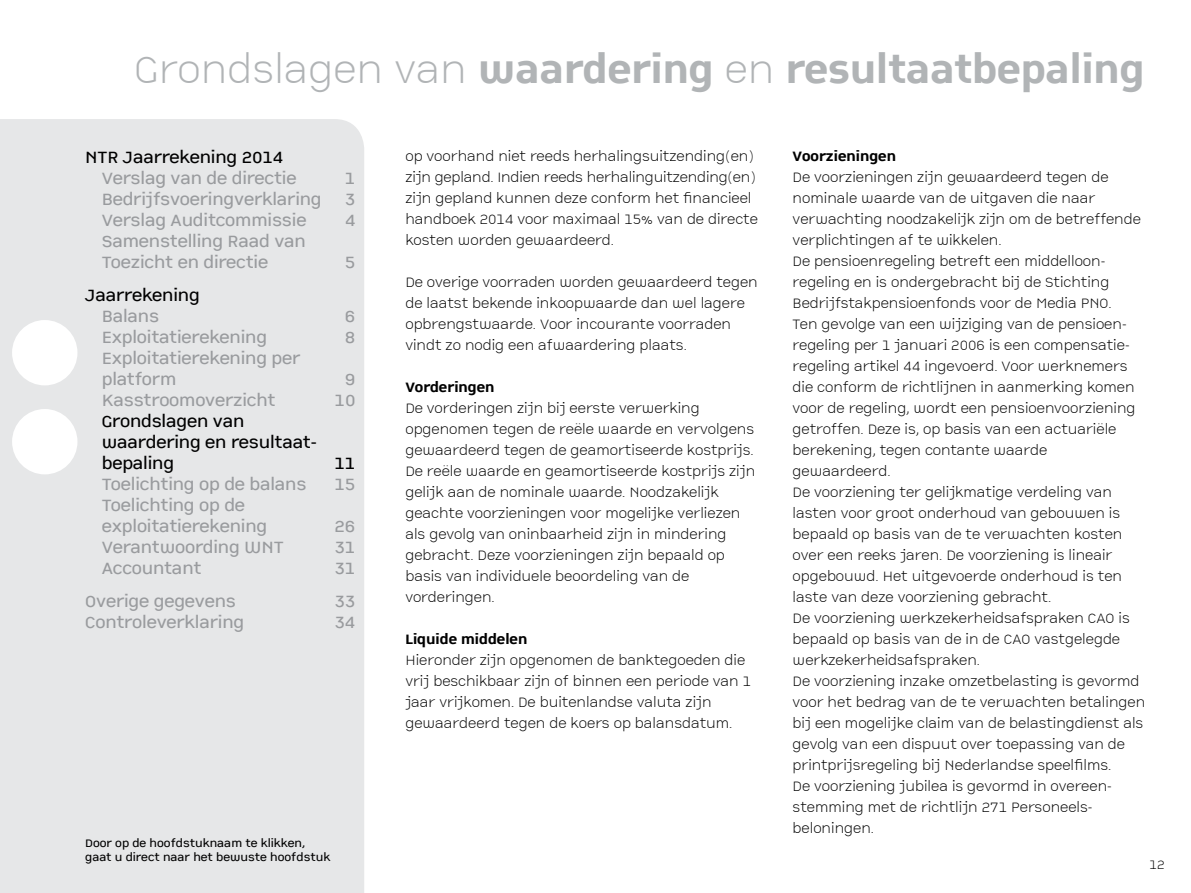
<style>
.page{position:relative;width:1191px;height:893px;background:#fff}
.page>*{position:absolute;margin:0;border:0;box-sizing:border-box;transform-origin:0 0}
.t1{font:42px "CP Company TT Bold";color:#b1b4b6}
.t2{font:18px/21px "CP Company TT Regular";letter-spacing:-.01em;color:#999b9e}
.t3{font:18px/21px "CP Company TT Regular";letter-spacing:-.01em;color:#000}
.t4{font:15px/21px "CP Company TT Light";color:#000}
.t5{font:15px "CP Company TT Bold";color:#000}
.t6{font:13.5px "CP Company TT Light";color:#000}
.t7{font:12px/14.4px "CP Company TT Regular";color:#000}
.s1{font-family:"CP Company TT Light"}
</style>
<div class="page">
<div style="left:0;top:119px;width:364px;height:774px;background:#e6e7e8"></div>
<svg style="left:12px;top:320px;width:65px;height:154px"></svg>
<h1 class="t1" style="left:134px;top:44px;width:1012px"><span class="s1">Grondslagen van</span> waardering <span class="s1">en</span> resultaatbepaling</h1>
<p class="t3" style="left:85px;top:148px;width:200px">NTR Jaarrekening 2014</p>
<p class="t2" style="left:102px;top:169px;width:196px">Verslag van de directie</p>
<p class="t2" style="left:345px;top:169px;width:12px">1</p>
<p class="t2" style="left:102px;top:190px;width:221px">Bedrijfsvoeringverklaring</p>
<p class="t2" style="left:345px;top:190px;width:12px">3</p>
<p class="t2" style="left:102px;top:211px;width:206px">Verslag Auditcommissie</p>
<p class="t2" style="left:345px;top:211px;width:12px">4</p>
<p class="t2" style="left:102px;top:232px;width:205px">Samenstelling Raad van<br>Toezicht en directie</p>
<p class="t2" style="left:345px;top:253px;width:12px">5</p>
<p class="t3" style="left:85px;top:286px;width:116px">Jaarrekening</p>
<p class="t2" style="left:102px;top:307px;width:59px">Balans</p>
<p class="t2" style="left:345px;top:307px;width:12px">6</p>
<p class="t2" style="left:102px;top:328px;width:167px">Exploitatierekening</p>
<p class="t2" style="left:345px;top:328px;width:12px">8</p>
<p class="t2" style="left:102px;top:349px;width:200px">Exploitatierekening per platform</p>
<p class="t2" style="left:345px;top:370px;width:12px">9</p>
<p class="t2" style="left:102px;top:391px;width:175px">Kasstroomoverzicht</p>
<p class="t2" style="left:335px;top:391px;width:22px">10</p>
<p class="t3" style="left:102px;top:412px;width:217px">Grondslagen van waardering en resultaat&shy;bepaling</p>
<p class="t3" style="left:334px;top:454px;width:22px">11</p>
<p class="t2" style="left:102px;top:475px;width:206px">Toelichting op de balans</p>
<p class="t2" style="left:334px;top:475px;width:22px">15</p>
<p class="t2" style="left:102px;top:496px;width:167px">Toelichting op de exploitatierekening</p>
<p class="t2" style="left:334px;top:517px;width:22px">26</p>
<p class="t2" style="left:102px;top:538px;width:184px">Verantwoording WNT</p>
<p class="t2" style="left:334px;top:538px;width:22px">31</p>
<p class="t2" style="left:102px;top:559px;width:101px">Accountant</p>
<p class="t2" style="left:334px;top:559px;width:22px">31</p>
<p class="t2" style="left:85px;top:592px;width:152px">Overige gegevens</p>
<p class="t2" style="left:334px;top:592px;width:22px">33</p>
<p class="t2" style="left:85px;top:613px;width:160px">Controleverklaring</p>
<p class="t2" style="left:334px;top:613px;width:22px">34</p>
<p class="t7" style="left:85px;top:836px;width:246px">Door op de hoofdstuknaam te klikken, gaat u direct naar het bewuste hoofdstuk</p>
<p class="t4" style="left:405px;top:146px;width:354px">op voorhand niet reeds herhalingsuitzending(en) zijn gepland. Indien reeds herhalinguitzending(en) zijn gepland kunnen deze conform het financieel handboek 2014 voor maximaal 15% van de directe kosten worden gewaardeerd.</p>
<p class="t4" style="left:405px;top:272px;width:354px">De overige voorraden worden gewaardeerd tegen de laatst bekende inkoopwaarde dan wel lagere opbrengstwaarde. Voor incourante voorraden vindt zo nodig een afwaardering plaats.</p>
<p class="t5" style="left:405px;top:378px;width:91px">Vorderingen</p>
<p class="t4" style="left:405px;top:398px;width:351px">De vorderingen zijn bij eerste verwerking opgenomen tegen de reële waarde en vervolgens gewaardeerd tegen de geamortiseerde kostprijs.<br>De reële waarde en geamortiseerde kostprijs zijn gelijk aan de nominale waarde. Noodzakelijk geachte voorzieningen voor mogelijke verliezen als gevolg van oninbaarheid zijn in mindering gebracht. Deze voorzieningen zijn bepaald op basis van individuele beoordeling van de vorderingen.</p>
<p class="t5" style="left:405px;top:630px;width:123px">Liquide middelen</p>
<p class="t4" style="left:405px;top:650px;width:347px">Hieronder zijn opgenomen de banktegoeden die vrij beschikbaar zijn of binnen een periode van 1 jaar vrijkomen. De buitenlandse valuta zijn gewaardeerd tegen de koers op balansdatum.</p>
<p class="t5" style="left:792px;top:147px;width:105px">Voorzieningen</p>
<p class="t4" style="left:792px;top:167px;width:354px">De voorzieningen zijn gewaardeerd tegen de nominale waarde van de uitgaven die naar verwachting noodzakelijk zijn om de betreffende verplichtingen af te wikkelen.<br>De pensioenregeling betreft een middelloon&shy;regeling en is ondergebracht bij de Stichting Bedrijfstakpensioenfonds voor de Media PNO.<br>Ten gevolge van een wijziging van de pensioen&shy;regeling per 1 januari 2006 is een compensatie&shy;regeling artikel 44 ingevoerd. Voor werknemers die conform de richtlijnen in aanmerking komen voor de regeling, wordt een pensioenvoorziening getroffen. Deze is, op basis van een actuariële berekening, tegen contante waarde gewaardeerd.<br>De voorziening ter gelijkmatige verdeling van lasten voor groot onderhoud van gebouwen is bepaald op basis van de te verwachten kosten over een reeks jaren. De voorziening is lineair opgebouwd. Het uitgevoerde onderhoud is ten laste van deze voorziening gebracht.<br>De voorziening werkzekerheidsafspraken CAO is bepaald op basis van de in de CAO vastgelegde werkzekerheidsafspraken.<br>De voorziening inzake omzetbelasting is gevormd voor het bedrag van de te verwachten betalingen bij een mogelijke claim van de belastingdienst als gevolg van een dispuut over toepassing van de printprijsregeling bij Nederlandse speelfilms.<br>De voorziening jubilea is gevormd in overeen&shy;stemming met de richtlijn 271 Personeels&shy;beloningen.</p>
<p class="t6" style="left:1149px;top:857px;width:17px">12</p>
</div>
